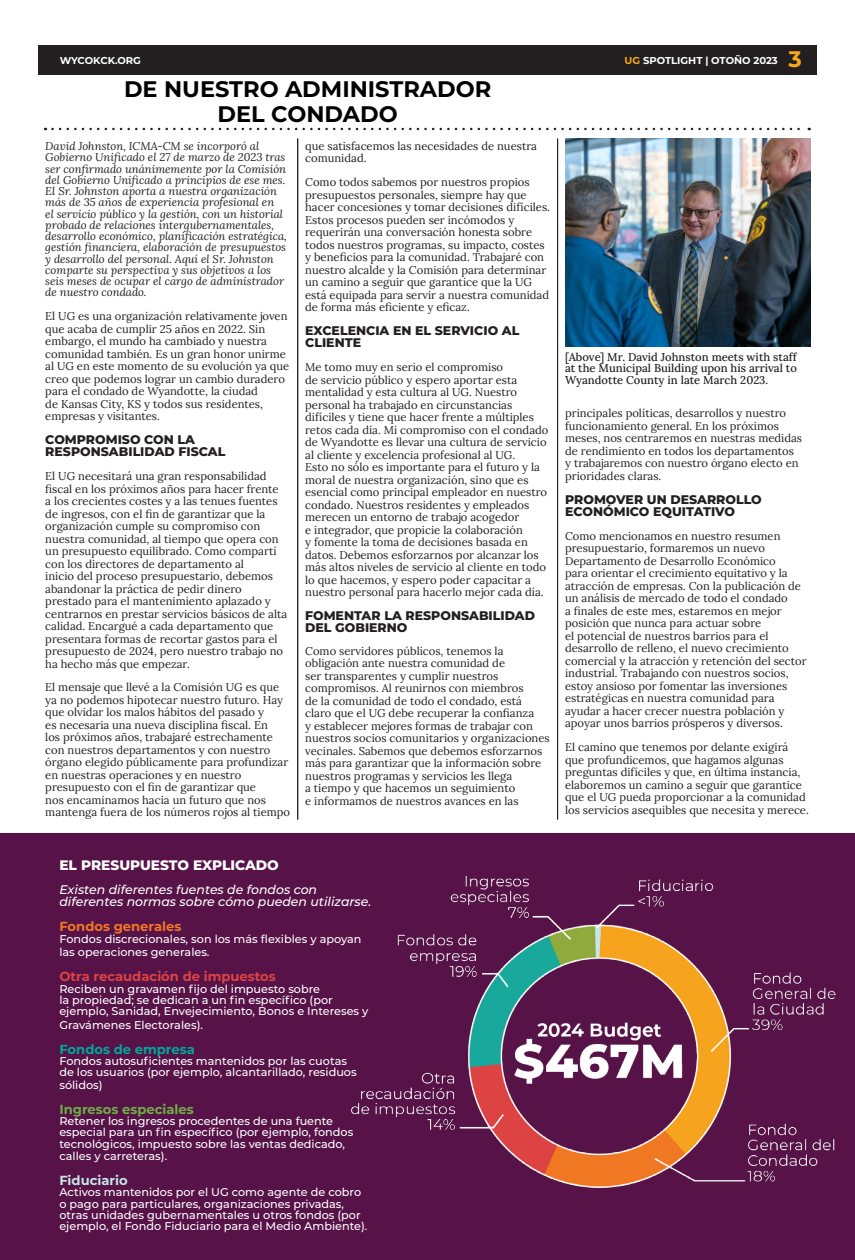
<style>
.page{position:relative;width:855px;height:1260px;background:#fff}
.page>*{position:absolute;margin:0;border:0;box-sizing:border-box;transform-origin:0 0}
.t1{font:700 22.5px/25px "Montserrat";color:#000;text-align:center}
.t2{font:700 22.5px "Montserrat";color:#f9a71b}
.Honors_Paragraph{font:800 13.75px "Montserrat";color:#fff}
.t3{font:700 13.12px "Montserrat";color:#dd4342}
.t4{font:700 13.12px "Montserrat";color:#70ad47}
.t5{font:700 13.12px "Montserrat";color:#f07822}
.t6{font:700 13.12px "Montserrat";color:#00a89c}
.t7{font:700 13.12px "Montserrat";color:#c5e6e6}
.t8{font:800 12.5px/12.5px "Montserrat";color:#231f20}
.t9{font:italic 500 12.5px/12.5px "Montserrat";color:#fff}
.t10{font:11.25px/12.5px "Lora";color:#231f20}
.t11{font:500 11.25px/11.2px "Montserrat";color:#fff}
.t12{font:italic 11.25px/11.2px "Lora";color:#231f20}
.t13{font:500 11.25px/11.2px "Lora";color:#231f20;text-align:justify}
.t14{font:700 10px "Montserrat";color:#fff}
.s1{color:#f9a71b}
</style>
<div class="page">
<div style="left:45px;top:45px;width:765px;height:30px;background:#231f20"></div>
<div style="left:0;top:833px;width:855px;height:427px;background:#571248"></div>
<img style="left:351px;top:875px;width:485px;height:313px">
<hr style="left:297px;top:139px;width:1px;height:681px;background:#231f20">
<hr style="left:557px;top:139px;width:1px;height:681px;background:#231f20">
<svg style="left:52px;top:128px;width:758px;height:2px"></svg>
<img style="left:565px;top:139px;width:245px;height:207px">
<p class="t14" style="left:60px;top:53px;width:83px">WYCOKCK.ORG</p>
<p class="t14" style="left:625px;top:53px;width:155px"><span class="s1">UG</span> SPOTLIGHT | OTOÑO 2023</p>
<h1 class="t2" style="left:789px;top:43px;width:15px">3</h1>
<p class="t1" style="left:124px;top:75px;width:369px">DE NUESTRO ADMINISTRADOR<br>DEL CONDADO</p>
<p class="t12" style="left:45px;top:140px;width:243px">David Johnston, ICMA-CM se incorporó al Gobierno Unificado el 27 de marzo de 2023 tras ser confirmado unánimemente por la Comisión del Gobierno Unificado a principios de ese mes.<br>El Sr. Johnston aporta a nuestra organización más de 35 años de experiencia profesional en<br>el servicio público y la gestión, con un historial probado de relaciones intergubernamentales, desarrollo económico, planificación estratégica, gestión financiera, elaboración de presupuestos y desarrollo del personal. Aquí el Sr. Johnston comparte su perspectiva y sus objetivos a los seis meses de ocupar el cargo de administrador de nuestro condado.</p>
<p class="t10" style="left:45px;top:309px;width:245px">El UG es una organización relativamente joven que acaba de cumplir 25 años en 2022. Sin embargo, el mundo ha cambiado y nuestra comunidad también. Es un gran honor unirme al UG en este momento de su evolución ya que creo que podemos lograr un cambio duradero para el condado de Wyandotte, la ciudad<br>de Kansas City, KS y todos sus residentes, empresas y visitantes.</p>
<p class="t8" style="left:45px;top:433px;width:182px">COMPROMISO CON LA<br>RESPONSABILIDAD FISCAL</p>
<p class="t10" style="left:45px;top:469px;width:244px">El UG necesitará una gran responsabilidad fiscal en los próximos años para hacer frente<br>a los crecientes costes y a las tenues fuentes de ingresos, con el fin de garantizar que la organización cumple su compromiso con nuestra comunidad, al tiempo que opera con un presupuesto equilibrado. Como compartí con los directores de departamento al<br>inicio del proceso presupuestario, debemos abandonar la práctica de pedir dinero prestado para el mantenimiento aplazado y centrarnos en prestar servicios básicos de alta calidad. Encargué a cada departamento que presentara formas de recortar gastos para el presupuesto de 2024, pero nuestro trabajo no ha hecho más que empezar.</p>
<p class="t10" style="left:45px;top:680px;width:246px">El mensaje que llevé a la Comisión UG es que ya no podemos hipotecar nuestro futuro. Hay que olvidar los malos hábitos del pasado y<br>es necesaria una nueva disciplina fiscal. En<br>los próximos años, trabajaré estrechamente con nuestros departamentos y con nuestro órgano elegido públicamente para profundizar en nuestras operaciones y en nuestro presupuesto con el fin de garantizar que<br>nos encaminamos hacia un futuro que nos mantenga fuera de los números rojos al tiempo</p>
<p class="t10" style="left:305px;top:139px;width:233px">que satisfacemos las necesidades de nuestra comunidad.</p>
<p class="t10" style="left:305px;top:175px;width:246px">Como todos sabemos por nuestros propios presupuestos personales, siempre hay que hacer concesiones y tomar decisiones difíciles.<br>Estos procesos pueden ser incómodos y requerirán una conversación honesta sobre todos nuestros programas, su impacto, costes y beneficios para la comunidad. Trabajaré con nuestro alcalde y la Comisión para determinar un camino a seguir que garantice que la UG está equipada para servir a nuestra comunidad de forma más eficiente y eficaz.</p>
<p class="t8" style="left:305px;top:324px;width:216px">EXCELENCIA EN EL SERVICIO AL<br>CLIENTE</p>
<p class="t10" style="left:305px;top:360px;width:245px">Me tomo muy en serio el compromiso<br>de servicio público y espero aportar esta mentalidad y esta cultura al UG. Nuestro personal ha trabajado en circunstancias difíciles y tiene que hacer frente a múltiples retos cada día. Mi compromiso con el condado de Wyandotte es llevar una cultura de servicio al cliente y excelencia profesional al UG.<br>Esto no sólo es importante para el futuro y la moral de nuestra organización, sino que es esencial como principal empleador en nuestro condado. Nuestros residentes y empleados merecen un entorno de trabajo acogedor<br>e integrador, que propicie la colaboración<br>y fomente la toma de decisiones basada en datos. Debemos esforzarnos por alcanzar los más altos niveles de servicio al cliente en todo lo que hacemos, y espero poder capacitar a nuestro personal para hacerlo mejor cada día.</p>
<p class="t8" style="left:305px;top:609px;width:231px">FOMENTAR LA RESPONSABILIDAD<br>DEL GOBIERNO</p>
<p class="t10" style="left:305px;top:644px;width:246px">Como servidores públicos, tenemos la obligación ante nuestra comunidad de<br>ser transparentes y cumplir nuestros compromisos. Al reunirnos con miembros<br>de la comunidad de todo el condado, está claro que el UG debe recuperar la confianza<br>y establecer mejores formas de trabajar con nuestros socios comunitarios y organizaciones vecinales. Sabemos que debemos esforzarnos más para garantizar que la información sobre nuestros programas y servicios les llega<br>a tiempo y que hacemos un seguimiento<br>e informamos de nuestros avances en las</p>
<p class="t13" style="left:565px;top:351px;width:233px">[Above] Mr. David Johnston meets with staff at the Municipal Building upon his arrival to Wyandotte County in late March 2023.</p>
<p class="t10" style="left:565px;top:407px;width:239px">principales políticas, desarrollos y nuestro funcionamiento general. En los próximos meses, nos centraremos en nuestras medidas de rendimiento en todos los departamentos y trabajaremos con nuestro órgano electo en prioridades claras.</p>
<p class="t8" style="left:565px;top:492px;width:198px">PROMOVER UN DESARROLLO<br>ECONÓMICO EQUITATIVO</p>
<p class="t10" style="left:565px;top:529px;width:243px">Como mencionamos en nuestro resumen presupuestario, formaremos un nuevo Departamento de Desarrollo Económico<br>para orientar el crecimiento equitativo y la atracción de empresas. Con la publicación de un análisis de mercado de todo el condado<br>a finales de este mes, estaremos en mejor posición que nunca para actuar sobre<br>el potencial de nuestros barrios para el desarrollo de relleno, el nuevo crecimiento comercial y la atracción y retención del sector industrial. Trabajando con nuestros socios, estoy ansioso por fomentar las inversiones estratégicas en nuestra comunidad para ayudar a hacer crecer nuestra población y apoyar unos barrios prósperos y diversos.</p>
<p class="t10" style="left:565px;top:740px;width:245px">El camino que tenemos por delante exigirá que profundicemos, que hagamos algunas preguntas difíciles y que, en última instancia, elaboremos un camino a seguir que garantice que el UG pueda proporcionar a la comunidad los servicios asequibles que necesita y merece.</p>
<p class="Honors_Paragraph" style="left:59px;top:855px;width:221px">EL PRESUPUESTO EXPLICADO</p>
<p class="t9" style="left:59px;top:883px;width:313px">Existen diferentes fuentes de fondos con diferentes normas sobre cómo pueden utilizarse.</p>
<p class="t5" style="left:59px;top:917px;width:124px">Fondos generales</p>
<p class="t11" style="left:59px;top:931px;width:304px;line-height:13.8px">Fondos discrecionales, son los más flexibles y apoyan las operaciones generales.</p>
<p class="t3" style="left:59px;top:967px;width:218px">Otra recaudación de impuestos</p>
<p class="t11" style="left:59px;top:983px;width:311px">Reciben un gravamen fijo del impuesto sobre<br>la propiedad; se dedican a un fin específico (por ejemplo, Sanidad, Envejecimiento, Bonos e Intereses y</p>
<p class="t11" style="left:59px;top:1019px;width:145px">Gravámenes Electorales).</p>
<p class="t6" style="left:59px;top:1040px;width:137px">Fondos de empresa</p>
<p class="t11" style="left:59px;top:1055px;width:299px">Fondos autosuficientes mantenidos por las cuotas de los usuarios (por ejemplo, alcantarillado, residuos</p>
<p class="t11" style="left:59px;top:1079px;width:45px">sólidos)</p>
<p class="t4" style="left:59px;top:1100px;width:136px">Ingresos especiales</p>
<p class="t11" style="left:59px;top:1115px;width:295px">Retener los ingresos procedentes de una fuente especial para un fin específico (por ejemplo, fondos tecnológicos, impuesto sobre las ventas dedicado,</p>
<p class="t11" style="left:59px;top:1150px;width:109px">calles y carreteras).</p>
<p class="t7" style="left:59px;top:1171px;width:70px">Fiduciario</p>
<p class="t11" style="left:59px;top:1186px;width:309px">Activos mantenidos por el UG como agente de cobro o pago para particulares, organizaciones privadas, otras unidades gubernamentales u otros fondos (por ejemplo, el Fondo Fiduciario para el Medio Ambiente).</p>
</div>
